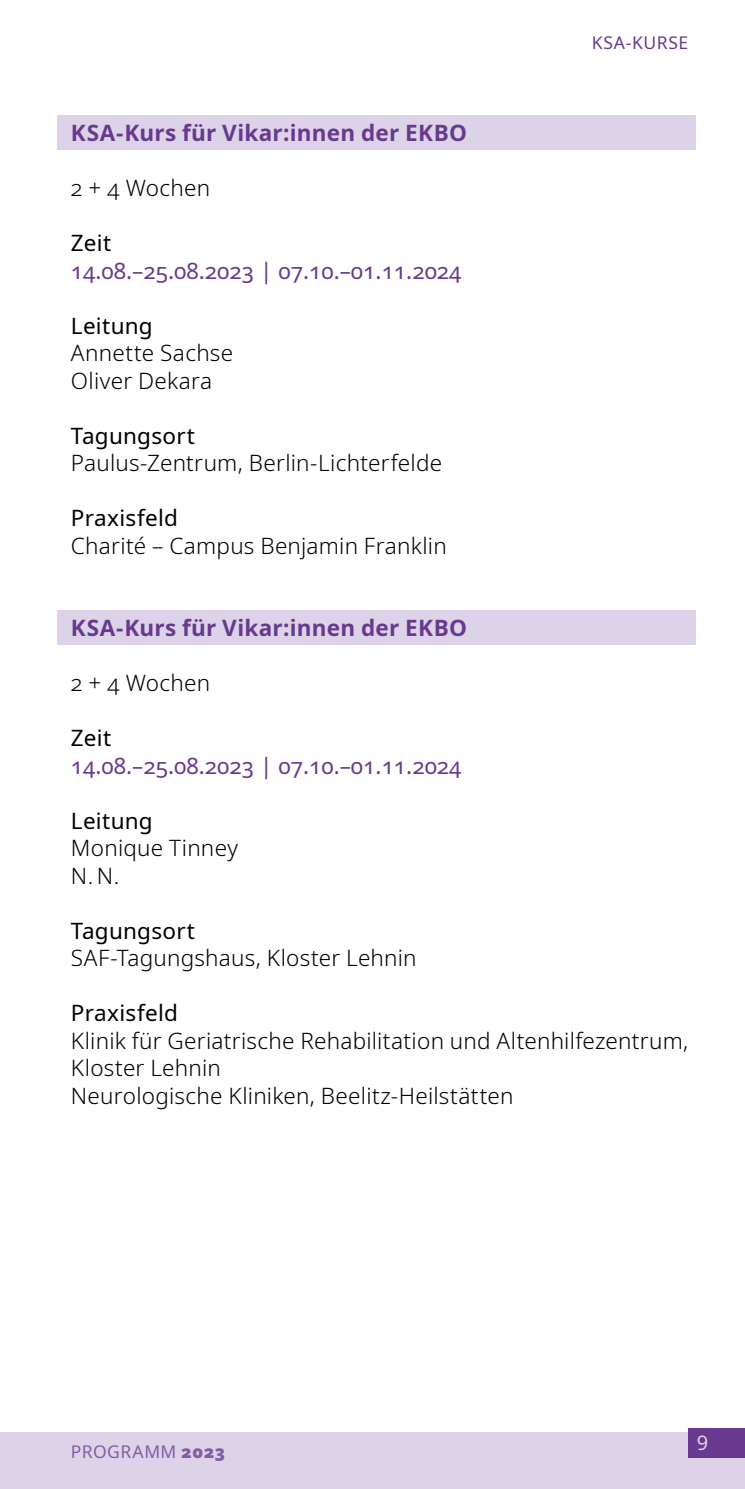
<style>
.page{position:relative;width:745px;height:1489px;background:#fff}
.page>*{position:absolute;margin:0;border:0;box-sizing:border-box;transform-origin:0 0}
.t1{font:300 22.5px/27.5px "Noto Sans";letter-spacing:.01em;color:#000}
.t2{font:22.5px "Noto Sans";color:#68398e}
.t3{font:22.5px "Noto Sans";letter-spacing:.01em;color:#000}
.t4{font:700 22.5px "Noto Sans";letter-spacing:.01em;color:#68398e}
.t5{font:20px "Noto Sans";color:#dcd3e8}
.t6{font:17.5px "Noto Sans";letter-spacing:.025em;color:#835da2}
.t7{font:17.5px "Noto Sans";letter-spacing:.035em;color:#68398e}
.s1{font-weight:900}
</style>
<div class="page">
<div style="left:0;top:1431px;width:744px;height:57px;background:#dcd3e8"></div>
<div style="left:687px;top:1427px;width:57px;height:29px;background:#68398e"></div>
<div style="left:57px;top:115px;width:637px;height:35px;background:#dcd3e8"></div>
<div style="left:57px;top:610px;width:637px;height:35px;background:#dcd3e8"></div>
<p class="t4" style="left:71px;top:117px;width:397px">KSA-Kurs für Vikar:innen der EKBO</p>
<p class="t1" style="left:71px;top:175px;width:141px">2 + 4 Wochen</p>
<p class="t3" style="left:71px;top:227px;width:42px">Zeit</p>
<p class="t2" style="left:71px;top:254px;width:392px">14.08.–25.08.2023 | 07.10.–01.11.2024</p>
<p class="t3" style="left:71px;top:309px;width:83px">Leitung</p>
<p class="t1" style="left:71px;top:339px;width:164px">Annette Sachse<br>Oliver Dekara</p>
<p class="t3" style="left:71px;top:419px;width:125px">Tagungsort</p>
<p class="t1" style="left:71px;top:449px;width:372px">Paulus-Zentrum, Berlin-Lichterfelde</p>
<p class="t3" style="left:71px;top:502px;width:108px">Praxisfeld</p>
<p class="t1" style="left:71px;top:532px;width:377px">Charité – Campus Benjamin Franklin</p>
<p class="t7" style="left:591px;top:30px;width:98px">KSA-KURSE</p>
<p class="t4" style="left:71px;top:612px;width:397px">KSA-Kurs für Vikar:innen der EKBO</p>
<p class="t1" style="left:71px;top:669px;width:141px">2 + 4 Wochen</p>
<p class="t3" style="left:71px;top:722px;width:42px">Zeit</p>
<p class="t2" style="left:71px;top:749px;width:392px">14.08.–25.08.2023 | 07.10.–01.11.2024</p>
<p class="t3" style="left:71px;top:804px;width:83px">Leitung</p>
<p class="t1" style="left:71px;top:834px;width:168px">Monique Tinney<br>N. N.</p>
<p class="t3" style="left:71px;top:914px;width:125px">Tagungsort</p>
<p class="t1" style="left:71px;top:944px;width:347px">SAF-Tagungshaus, Kloster Lehnin</p>
<p class="t3" style="left:71px;top:997px;width:108px">Praxisfeld</p>
<p class="t1" style="left:71px;top:1027px;width:618px">Klinik für Geriatrische Rehabilitation und Altenhilfezentrum,<br>Kloster Lehnin<br>Neurologische Kliniken, Beelitz-Heilstätten</p>
<p class="t6" style="left:71px;top:1439px;width:156px">PROGRAMM <span class="s1">2023</span></p>
<p class="t5" style="left:696px;top:1428px;width:13px">9</p>
</div>
